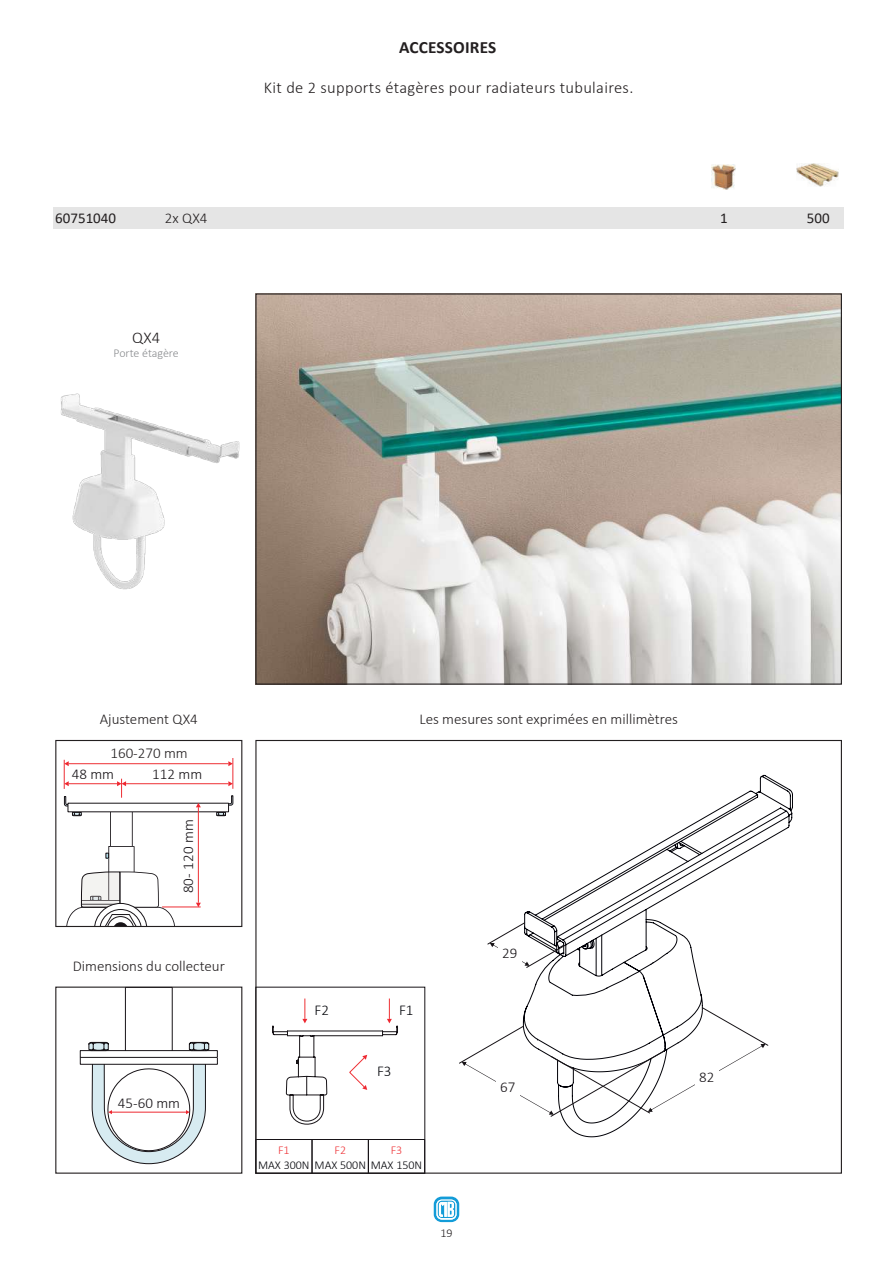
<style>
.page{position:relative;width:893px;height:1263px;background:#fff}
.page>*{position:absolute;margin:0;border:0;box-sizing:border-box;transform-origin:0 0}
.t1{font:700 17.25px "Calibri";letter-spacing:.01em;color:#231f20}
.t2{font:300 16.5px "Calibri";letter-spacing:.02em;color:#231f20}
.t3{font:300 15px "Calibri";color:#231f20}
.t4{font:300 15px "Calibri";color:#171317}
.t5{font:15px "Calibri";color:#231f20}
.t6{font:300 15px "Calibri";color:#04050a}
.t7{font:300 12px "Calibri";color:#04050a}
.t8{font:300 12px "Calibri";letter-spacing:-.005em;color:#8a8c8f}
.t9{font:300 12px "Calibri";color:#ee3337}
.t10{font:300 12px "Calibri";color:#231f20}
</style>
<div class="page">
<img style="left:61px;top:393px;width:179px;height:197px">
<img style="left:257px;top:295px;width:583px;height:388px">
<svg style="left:434px;top:1196px;width:25px;height:26px"></svg>
<img style="left:712px;top:165px;width:24px;height:24px">
<img style="left:796px;top:163px;width:43px;height:24px">
<div style="left:53px;top:207px;width:791px;height:21px;background:#e5e5e5"></div>
<svg style="left:524px;top:775px;width:269px;height:362px"></svg>
<svg style="left:459px;top:1007px;width:309px;height:110px"></svg>
<svg style="left:487px;top:922px;width:79px;height:46px"></svg>
<div style="left:695px;top:1069px;width:23px;height:17px;background:#fff"></div>
<div style="left:496px;top:1080px;width:24px;height:17px;background:#fff"></div>
<div style="left:498px;top:946px;width:23px;height:17px;background:#fff"></div>
<svg style="left:257px;top:1139px;width:166px;height:33px"></svg>
<div style="left:312px;top:1139px;width:57px;height:34px;border:1px solid #171317"></div>
<svg style="left:272px;top:998px;width:126px;height:127px"></svg>
<svg style="left:92px;top:1064px;width:114px;height:100px"></svg>
<hr style="left:112px;top:1112px;width:74px;height:1px;background:#ee2831">
<div style="left:125px;top:987px;width:47px;height:71px;border:1px solid #171317"></div>
<div style="left:80px;top:1057px;width:138px;height:7px;border:1px solid #171317"></div>
<div style="left:80px;top:1050px;width:137px;height:7px;background:#fff"></div>
<div style="left:80px;top:1050px;width:138px;height:7px;border:1px solid #171317"></div>
<svg style="left:88px;top:1042px;width:21px;height:9px"></svg>
<svg style="left:189px;top:1042px;width:20px;height:9px"></svg>
<div style="left:55px;top:986px;width:187px;height:188px;border:1px solid #231f20"></div>
<hr style="left:233px;top:758px;width:1px;height:31px;background:#ee2d34">
<svg style="left:64px;top:760px;width:170px;height:165px"></svg>
<div style="left:55px;top:740px;width:187px;height:187px;border:1px solid #231f20"></div>
<p class="t1" style="left:399px;top:35px;width:99px">ACCESSOIRES</p>
<p class="t2" style="left:264px;top:77px;width:371px">Kit de 2 supports étagères pour radiateurs tubulaires.</p>
<p class="t5" style="left:55px;top:208px;width:62px">60751040</p>
<p class="t3" style="left:165px;top:209px;width:44px">2x QX4</p>
<p class="t5" style="left:720px;top:208px;width:9px">1</p>
<p class="t5" style="left:807px;top:208px;width:24px">500</p>
<p class="t2" style="left:132px;top:327px;width:29px">QX4</p>
<p class="t8" style="left:113px;top:346px;width:67px">Porte étagère</p>
<p class="t3" style="left:100px;top:710px;width:99px">Ajustement QX4</p>
<p class="t3" style="left:110px;top:744px;width:79px">160-270 mm</p>
<p class="t4" style="left:72px;top:765px;width:44px">48 mm</p>
<p class="t4" style="left:152px;top:765px;width:51px">112 mm</p>
<p class="t4" style="left:179px;top:893px;width:75px;rotate:-90deg">80- 120 mm</p>
<p class="t3" style="left:73px;top:957px;width:154px">Dimensions du collecteur</p>
<p class="t4" style="left:118px;top:1093px;width:64px">45-60 mm</p>
<p class="t3" style="left:419px;top:710px;width:260px">Les mesures sont exprimées en millimètres</p>
<p class="t6" style="left:315px;top:1001px;width:16px">F2</p>
<p class="t6" style="left:399px;top:1001px;width:16px">F1</p>
<p class="t6" style="left:377px;top:1062px;width:16px">F3</p>
<p class="t9" style="left:278px;top:1142px;width:13px">F1</p>
<p class="t9" style="left:334px;top:1142px;width:13px">F2</p>
<p class="t9" style="left:391px;top:1142px;width:13px">F3</p>
<p class="t7" style="left:258px;top:1157px;width:166px">MAX 300N MAX 500N MAX 150N</p>
<p class="t10" style="left:440px;top:1225px;width:14px">19</p>
<p class="t4" style="left:502px;top:944px;width:17px">29</p>
<p class="t4" style="left:500px;top:1078px;width:17px">67</p>
<p class="t4" style="left:699px;top:1067px;width:17px">82</p>
</div>
